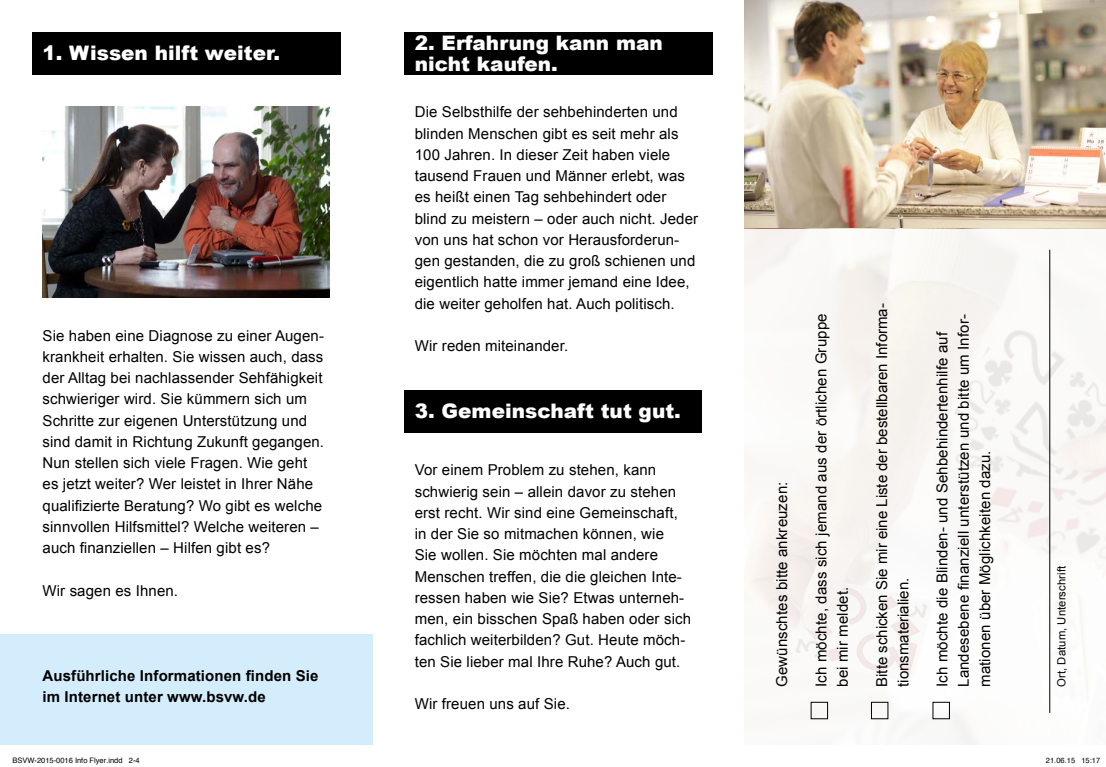
<style>
.page{position:relative;width:1106px;height:767px;background:#fff}
.page>*{position:absolute;margin:0;border:0;box-sizing:border-box;transform-origin:0 0}
.t1{font:900 20px/21.2px "Arial";color:#fff}
.t2{font:15px/21.2px "Arial";letter-spacing:.01em;color:#000}
.t3{font:700 15px/21.2px "Arial";letter-spacing:.01em;color:#000}
.t4{font:11.25px "Arial";letter-spacing:.01em;color:#000}
.t5{font:7.5px "Helvetica";color:#000}
</style>
<div class="page">
<div style="left:0;top:634px;width:372px;height:110px;background:#d4edfc"></div>
<img style="left:744px;top:0;width:362px;height:228px">
<div style="left:32px;top:32px;width:308px;height:42px;background:#000"></div>
<div style="left:404px;top:32px;width:308px;height:42px;background:#000"></div>
<div style="left:404px;top:390px;width:298px;height:42px;background:#000"></div>
<img style="left:43px;top:106px;width:287px;height:192px">
<svg style="left:744px;top:228px;width:362px;height:1px"></svg>
<svg style="left:744px;top:229px;width:362px;height:515px"></svg>
<hr style="left:1049px;top:250px;width:1px;height:463px;background:#000">
<div style="left:871px;top:702px;width:17px;height:17px;border:1px solid #000"></div>
<div style="left:810px;top:702px;width:18px;height:17px;border:1px solid #000"></div>
<h1 class="t1" style="left:43px;top:43px;width:239px">1. Wissen hilft weiter.</h1>
<h1 class="t1" style="left:415px;top:32px;width:249px">2. Erfahrung kann man nicht kaufen.</h1>
<p class="t2" style="left:43px;top:325px;width:283px">Sie haben eine Diagnose zu einer Augen&shy;krankheit erhalten. Sie wissen auch, dass der Alltag bei nachlassender Sehfähigkeit schwieriger wird. Sie kümmern sich um Schritte zur eigenen Unterstützung und sind damit in Richtung Zukunft gegangen.<br>Nun stellen sich viele Fragen. Wie geht es jetzt weiter? Wer leistet in Ihrer Nähe qualifizierte Beratung? Wo gibt es welche sinnvollen Hilfsmittel? Welche weiteren – auch finanziellen – Hilfen gibt es?</p>
<p class="t2" style="left:43px;top:580px;width:137px">Wir sagen es Ihnen.</p>
<p class="t3" style="left:43px;top:665px;width:277px">Ausführliche Informationen finden Sie im Internet unter www.bsvw.de</p>
<p class="t2" style="left:415px;top:101px;width:285px">Die Selbsthilfe der sehbehinderten und blinden Menschen gibt es seit mehr als 100 Jahren. In dieser Zeit haben viele tausend Frauen und Männer erlebt, was es heißt einen Tag sehbehindert oder blind zu meistern – oder auch nicht. Jeder von uns hat schon vor Herausforderun&shy;gen gestanden, die zu groß schienen und eigentlich hatte immer jemand eine Idee, die weiter geholfen hat. Auch politisch.</p>
<p class="t2" style="left:415px;top:335px;width:155px">Wir reden miteinander.</p>
<h1 class="t1" style="left:415px;top:401px;width:268px">3. Gemeinschaft tut gut.</h1>
<p class="t2" style="left:415px;top:459px;width:278px">Vor einem Problem zu stehen, kann schwierig sein – allein davor zu stehen erst recht. Wir sind eine Gemeinschaft, in der Sie so mitmachen können, wie<br>Sie wollen. Sie möchten mal andere Menschen treffen, die die gleichen Inte&shy;ressen haben wie Sie? Etwas unterneh&shy;men, ein bisschen Spaß haben oder sich fachlich weiterbilden? Gut. Heute möch&shy;ten Sie lieber mal Ihre Ruhe? Auch gut.</p>
<p class="t2" style="left:415px;top:693px;width:157px">Wir freuen uns auf Sie.</p>
<p class="t2" style="left:771px;top:687px;width:207px;rotate:-90deg">Gewünschtes bitte ankreuzen:</p>
<p class="t2" style="left:810px;top:687px;width:375px;rotate:-90deg">Ich möchte, dass sich jemand aus der örtlichen Gruppe bei mir meldet.</p>
<p class="t2" style="left:871px;top:687px;width:385px;rotate:-90deg">Bitte schicken Sie mir eine Liste der bestellbaren Informa&shy;tionsmaterialien.</p>
<p class="t2" style="left:931px;top:687px;width:374px;rotate:-90deg">Ich möchte die Blinden- und Sehbehindertenhilfe auf<br>Landesebene finanziell unterstützen und bitte um Infor&shy;mationen über Möglichkeiten dazu.</p>
<p class="t4" style="left:1054px;top:687px;width:122px;rotate:-90deg">Ort, Datum, Unterschrift</p>
<p class="t5" style="left:12px;top:754px;width:129px">BSVW-2015-0016 Info Flyer.indd 2-4</p>
<p class="t5" style="left:1046px;top:754px;width:56px">21.06.15 15:17</p>
</div>
